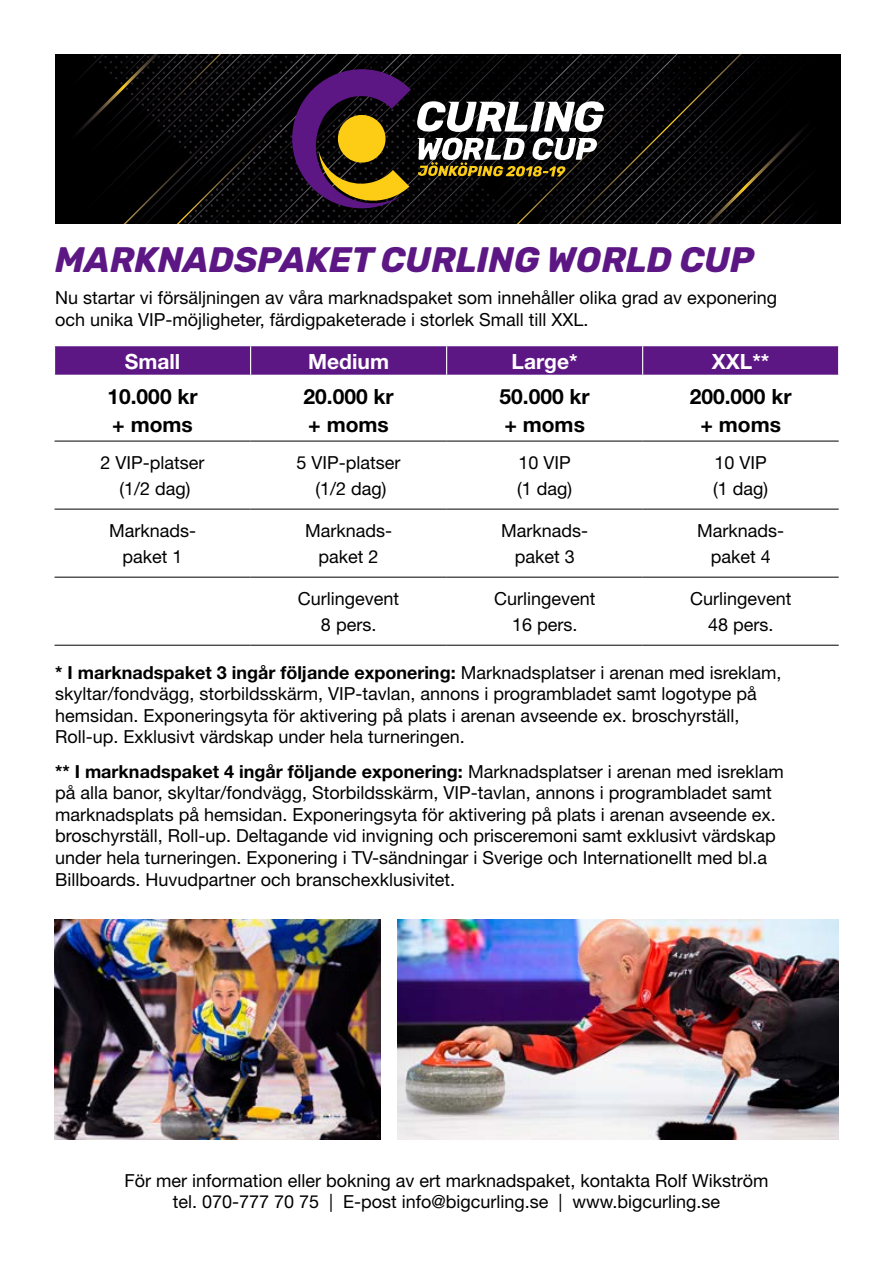
<style>
.page{position:relative;width:893px;height:1263px;background:#fff}
.page>*{position:absolute;margin:0;border:0;box-sizing:border-box;transform-origin:0 0}
.t1{font:italic 700 35.25px "Rubik";color:#5d1785}
.t2{font:700 21px "Helvetica Neue";color:#000}
.t3{font:700 21px "Helvetica Neue";color:#fff}
.t4{font:18px/21.6px "Helvetica Neue";color:#000}
.s1{font-weight:700}
</style>
<div class="page">
<svg style="left:55px;top:54px;width:786px;height:170px;background:#1b1615"></svg>
<hr style="left:55px;top:441px;width:196px;height:1px;background:#000">
<hr style="left:251px;top:441px;width:196px;height:1px;background:#000">
<hr style="left:447px;top:441px;width:196px;height:1px;background:#000">
<hr style="left:643px;top:441px;width:196px;height:1px;background:#000">
<hr style="left:55px;top:645px;width:196px;height:1px;background:#000">
<hr style="left:251px;top:645px;width:196px;height:1px;background:#000">
<hr style="left:447px;top:645px;width:196px;height:1px;background:#000">
<hr style="left:643px;top:645px;width:196px;height:1px;background:#000">
<hr style="left:55px;top:577px;width:196px;height:1px;background:#000">
<hr style="left:251px;top:577px;width:196px;height:1px;background:#000">
<hr style="left:447px;top:577px;width:196px;height:1px;background:#000">
<hr style="left:643px;top:577px;width:196px;height:1px;background:#000">
<hr style="left:55px;top:509px;width:196px;height:1px;background:#000">
<hr style="left:251px;top:509px;width:196px;height:1px;background:#000">
<hr style="left:447px;top:509px;width:196px;height:1px;background:#000">
<hr style="left:643px;top:509px;width:196px;height:1px;background:#000">
<svg style="left:54px;top:346px;width:785px;height:29px;background:#611c88"></svg>
<img style="left:398px;top:920px;width:441px;height:220px">
<img style="left:54px;top:920px;width:327px;height:220px">
<h1 class="t1" style="left:55px;top:239px;width:701px">MARKNADSPAKET CURLING WORLD CUP</h1>
<p class="t4" style="left:55px;top:287px;width:724px">Nu startar vi försäljningen av våra marknadspaket som innehåller olika grad av exponering och unika VIP-möjligheter, färdigpaketerade i storlek Small till XXL.</p>
<p class="t3" style="left:125px;top:348px;width:57px">Small</p>
<p class="t3" style="left:308px;top:348px;width:82px">Medium</p>
<p class="t3" style="left:512px;top:348px;width:68px">Large*</p>
<p class="t3" style="left:712px;top:348px;width:59px">XXL**</p>
<p class="t2" style="left:107px;top:383px;width:92px">10.000 kr</p>
<p class="t2" style="left:303px;top:383px;width:92px">20.000 kr</p>
<p class="t2" style="left:499px;top:383px;width:92px">50.000 kr</p>
<p class="t2" style="left:690px;top:383px;width:103px">200.000 kr</p>
<p class="t2" style="left:112px;top:412px;width:82px">+ moms</p>
<p class="t2" style="left:308px;top:412px;width:82px">+ moms</p>
<p class="t2" style="left:504px;top:412px;width:82px">+ moms</p>
<p class="t2" style="left:700px;top:412px;width:82px">+ moms</p>
<p class="t4" style="left:101px;top:452px;width:106px">2 VIP-platser</p>
<p class="t4" style="left:297px;top:452px;width:106px">5 VIP-platser</p>
<p class="t4" style="left:518px;top:452px;width:54px">10 VIP</p>
<p class="t4" style="left:714px;top:452px;width:54px">10 VIP</p>
<p class="t4" style="left:120px;top:478px;width:73px">(1/2 dag)</p>
<p class="t4" style="left:316px;top:478px;width:73px">(1/2 dag)</p>
<p class="t4" style="left:517px;top:478px;width:57px">(1 dag)</p>
<p class="t4" style="left:713px;top:478px;width:57px">(1 dag)</p>
<p class="t4" style="left:109px;top:520px;width:89px">Marknads-</p>
<p class="t4" style="left:305px;top:520px;width:89px">Marknads-</p>
<p class="t4" style="left:501px;top:520px;width:89px">Marknads-</p>
<p class="t4" style="left:697px;top:520px;width:89px">Marknads-</p>
<p class="t4" style="left:123px;top:546px;width:62px">paket 1</p>
<p class="t4" style="left:319px;top:546px;width:62px">paket 2</p>
<p class="t4" style="left:515px;top:546px;width:62px">paket 3</p>
<p class="t4" style="left:711px;top:546px;width:62px">paket 4</p>
<p class="t4" style="left:298px;top:588px;width:103px">Curlingevent</p>
<p class="t4" style="left:494px;top:588px;width:103px">Curlingevent</p>
<p class="t4" style="left:690px;top:588px;width:103px">Curlingevent</p>
<p class="t4" style="left:321px;top:614px;width:57px">8 pers.</p>
<p class="t4" style="left:512px;top:614px;width:67px">16 pers.</p>
<p class="t4" style="left:708px;top:614px;width:67px">48 pers.</p>
<p class="t4" style="left:55px;top:661px;width:728px"><span class="s1">* I marknadspaket 3 ingår följande exponering:</span> Marknadsplatser i arenan med isreklam, skyltar/fondvägg, storbildsskärm, VIP-tavlan, annons i programbladet samt logotype på hemsidan. Exponeringsyta för aktivering på plats i arenan avseende ex. broschyrställ, Roll-up. Exklusivt värdskap under hela turneringen.</p>
<p class="t4" style="left:55px;top:760px;width:730px"><span class="s1">** I marknadspaket 4 ingår följande exponering:</span> Marknadsplatser i arenan med isreklam på alla banor, skyltar/fondvägg, Storbildsskärm, VIP-tavlan, annons i programbladet samt marknadsplats på hemsidan. Exponeringsyta för aktivering på plats i arenan avseende ex. broschyrställ, Roll-up. Deltagande vid invigning och prisceremoni samt exklusivt värdskap under hela turneringen. Exponering i TV-sändningar i Sverige och Internationellt med bl.a Billboards. Huvudpartner och branschexklusivitet.</p>
<p class="t4" style="left:124px;top:1169px;width:646px;text-align:center">För mer information eller bokning av ert marknadspaket, kontakta Rolf Wikström tel. 070-777 70 75 | E-post info@bigcurling.se | www.bigcurling.se</p>
</div>
